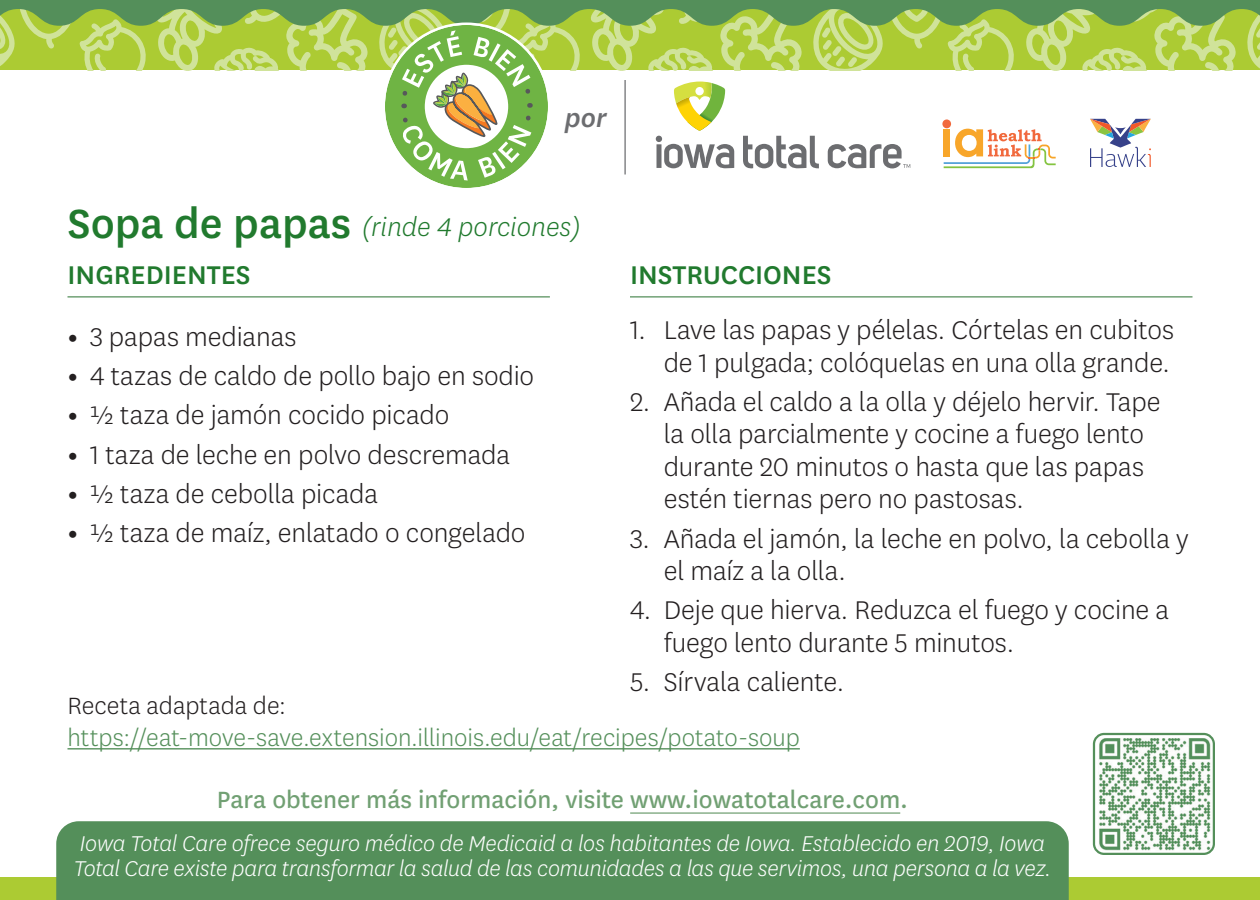
<style>
.page{position:relative;width:1260px;height:900px;background:#fff}
.page>*{position:absolute;margin:0;border:0;box-sizing:border-box;transform-origin:0 0}
.t1{font:300 30px/32.5px "Centene Sans";letter-spacing:-.005em;color:#231f20}
.t2{font:italic 300 30px "Centene Sans";color:#217a2e}
.t3{font:500 30px "Centene Sans";color:#217a2e}
.t4{font:italic 500 30px "Centene Sans";color:#6c6d70}
.t5{font:300 27.5px/32.5px "Centene Sans";color:#548f5a}
.t6{font:27.5px "Centene Sans";color:#71a073}
.t7{font:italic 300 25px/25px "Centene Sans";letter-spacing:-.015em;color:#fff}
.s1{font-weight:500;font-style:normal;font-size:47.5px}
.s2{color:#231f20}
.s3{font-weight:700}
</style>
<div class="page">
<hr style="left:630px;top:296px;width:562px;height:2px;background:#548f5a">
<hr style="left:68px;top:296px;width:482px;height:2px;background:#548f5a">
<hr style="left:68px;top:748px;width:732px;height:2px;background:#548f5a">
<hr style="left:630px;top:812px;width:270px;height:2px;background:#71a073">
<img style="left:1098px;top:738px;width:113px;height:113px">
<div style="left:1093px;top:733px;width:122px;height:122px;border:2px solid #548f5a;border-radius:10px"></div>
<svg style="left:0;top:0;width:1260px;height:181px"></svg>
<div style="left:0;top:878px;width:1260px;height:22px;background:#accb33"></div>
<div style="left:56px;top:821px;width:1013px;height:79px;background:#548f5a"></div>
<p class="t4" style="left:564px;top:99px;width:44px">por</p>
<h1 class="t2" style="left:68px;top:208px;width:515px"><span class="s1">Sopa de papas</span> (rinde 4 porciones)</h1>
<h2 class="t3" style="left:68px;top:254px;width:185px">INGREDIENTES</h2>
<h2 class="t3" style="left:630px;top:254px;width:203px">INSTRUCCIONES</h2>
<p class="t1" style="left:630px;top:313px;width:545px;text-align:right">1. Lave las papas y pélelas. Córtelas en cubitos de 1 pulgada; colóquelas en una olla grande.</p>
<p class="t1" style="left:664px;top:385px;width:498px;text-indent:-34px">2. Añada el caldo a la olla y déjelo hervir. Tape la olla parcialmente y cocine a fuego lento durante 20 minutos o hasta que las papas estén tiernas pero no pastosas.</p>
<p class="t1" style="left:664px;top:521px;width:526px;text-indent:-34px">3. Añada el jamón, la leche en polvo, la cebolla y el maíz a la olla.</p>
<p class="t1" style="left:664px;top:593px;width:507px;text-indent:-34px">4. Deje que hierva. Reduzca el fuego y cocine a fuego lento durante 5 minutos.</p>
<p class="t1" style="left:630px;top:665px;width:216px">5. Sírvala caliente.</p>
<p class="t5" style="left:68px;top:688px;width:734px"><span class="s2">Receta adaptada de: </span>https://eat-move-save.extension.illinois.edu/eat/recipes/potato-soup</p>
<p class="t6" style="left:217px;top:781px;width:693px">Para obtener más información, visite www.iowatotalcare.com.</p>
<p class="t7" style="left:74px;top:831px;width:979px">Iowa Total Care ofrece seguro médico de Medicaid a los habitantes de Iowa. Establecido en 2019, Iowa<br>Total Care existe para transformar la salud de las comunidades a las que servimos, una persona a la vez.</p>
<p class="t1" style="left:68px;top:320px;width:231px"><span class="s3">•</span> 3 papas medianas</p>
<p class="t1" style="left:68px;top:359px;width:468px"><span class="s3">•</span> 4 tazas de caldo de pollo bajo en sodio</p>
<p class="t1" style="left:68px;top:398px;width:383px"><span class="s3">•</span> ½ taza de jamón cocido picado</p>
<p class="t1" style="left:68px;top:437px;width:444px"><span class="s3">•</span> 1 taza de leche en polvo descremada</p>
<p class="t1" style="left:68px;top:477px;width:312px"><span class="s3">•</span> ½ taza de cebolla picada</p>
<p class="t1" style="left:68px;top:516px;width:460px"><span class="s3">•</span> ½ taza de maíz, enlatado o congelado</p>
</div>
